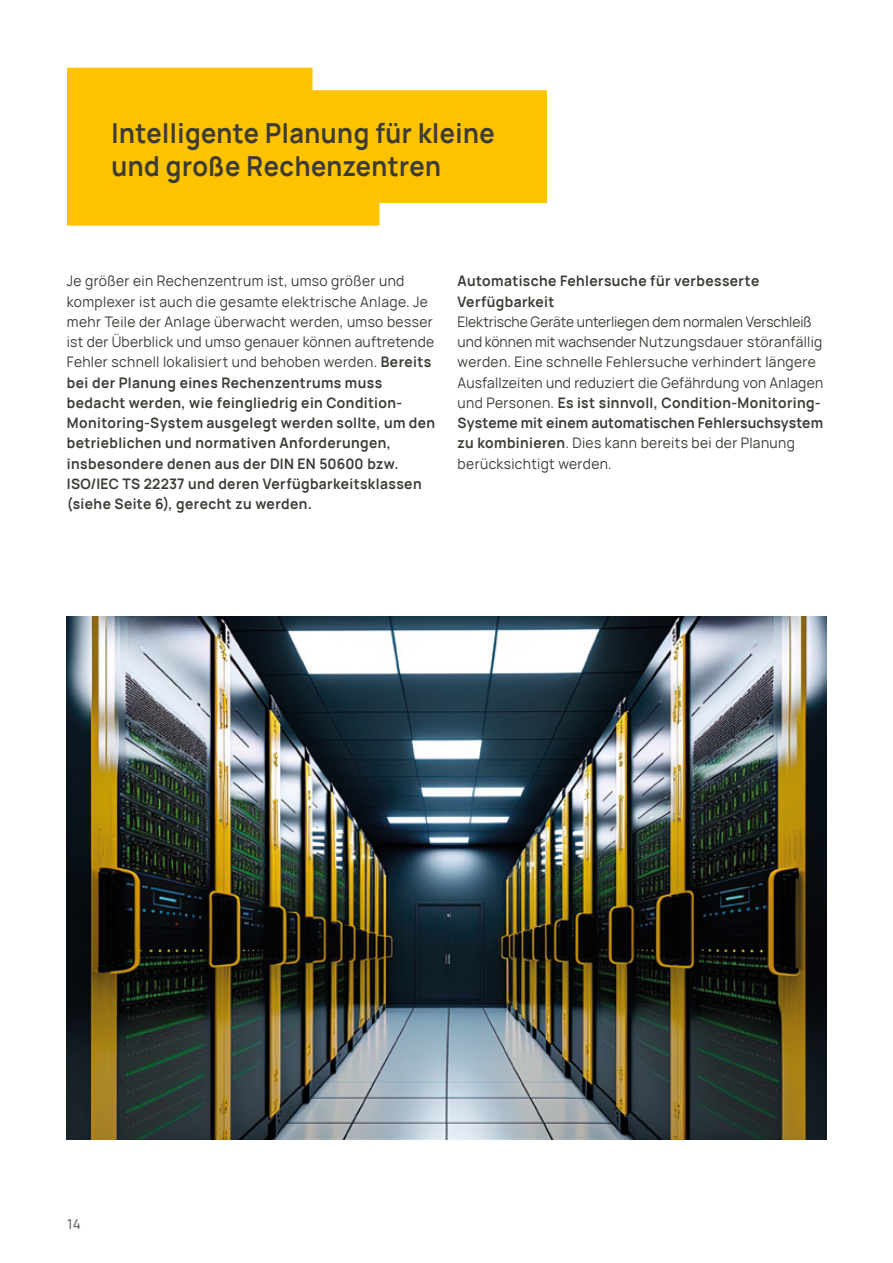
<style>
.page{position:relative;width:893px;height:1263px;background:#fff}
.page>*{position:absolute;margin:0;border:0;box-sizing:border-box;transform-origin:0 0}
.Headline_18_Pt{font:700 27px/33px "Manrope";letter-spacing:.02em;color:#3c3b35;scale:.94 1}
.Fließtext_9_5_Pt{font:14.25px/20.2px "Manrope";letter-spacing:.02em;color:#3c3b35}
.Fließtext_9_5_Pt-2{font:700 14.25px/20.2px "Manrope";letter-spacing:.03em;color:#3c3b35}
.t1{font:500 13.5px "Manrope";color:#6a6962}
.s1{font-weight:700}
</style>
<div class="page">
<svg style="left:67px;top:68px;width:480px;height:158px;background:#fdca1e"></svg>
<img style="left:67px;top:617px;width:759px;height:522px">
<p class="Headline_18_Pt" style="left:112px;top:115px;width:409px">Intelligente Planung für kleine und große Rechenzentren</p>
<p class="Fließtext_9_5_Pt" style="left:67px;top:270px;width:370px">Je größer ein Rechenzentrum ist, umso größer und komplexer ist auch die gesamte elektrische Anlage. Je mehr Teile der Anlage überwacht werden, umso besser ist der Überblick und umso genauer können auftretende Fehler schnell lokalisiert und behoben werden. <span class="s1">Bereits bei der Planung eines Rechenzentrums muss bedacht werden, wie feingliedrig ein Condition-Monitoring-System ausgelegt werden sollte, um den betrieblichen und normativen Anforderungen, insbesondere denen aus der DIN EN 50600 bzw.</span></p>
<p class="Fließtext_9_5_Pt-2" style="left:67px;top:472px;width:356px">ISO/IEC TS 22237 und deren Verfügbarkeitsklassen</p>
<p class="Fließtext_9_5_Pt-2" style="left:67px;top:493px;width:246px">(siehe Seite 6), gerecht zu werden.</p>
<p class="Fließtext_9_5_Pt-2" style="left:458px;top:270px;width:303px">Automatische Fehlersuche für verbesserte<br>Verfügbarkeit</p>
<p class="Fließtext_9_5_Pt" style="left:458px;top:311px;width:367px">Elektrische Geräte unterliegen dem normalen Verschleiß und können mit wachsender Nutzungsdauer störanfällig werden. Eine schnelle Fehlersuche verhindert längere Ausfallzeiten und reduziert die Gefährdung von Anlagen und Personen. <span class="s1">Es ist sinnvoll, Condition-Monitoring-Systeme mit einem automatischen Fehlersuchsystem zu kombinieren</span>. Dies kann bereits bei der Planung berücksichtigt werden.</p>
<p class="t1" style="left:67px;top:1213px;width:15px">14</p>
</div>
